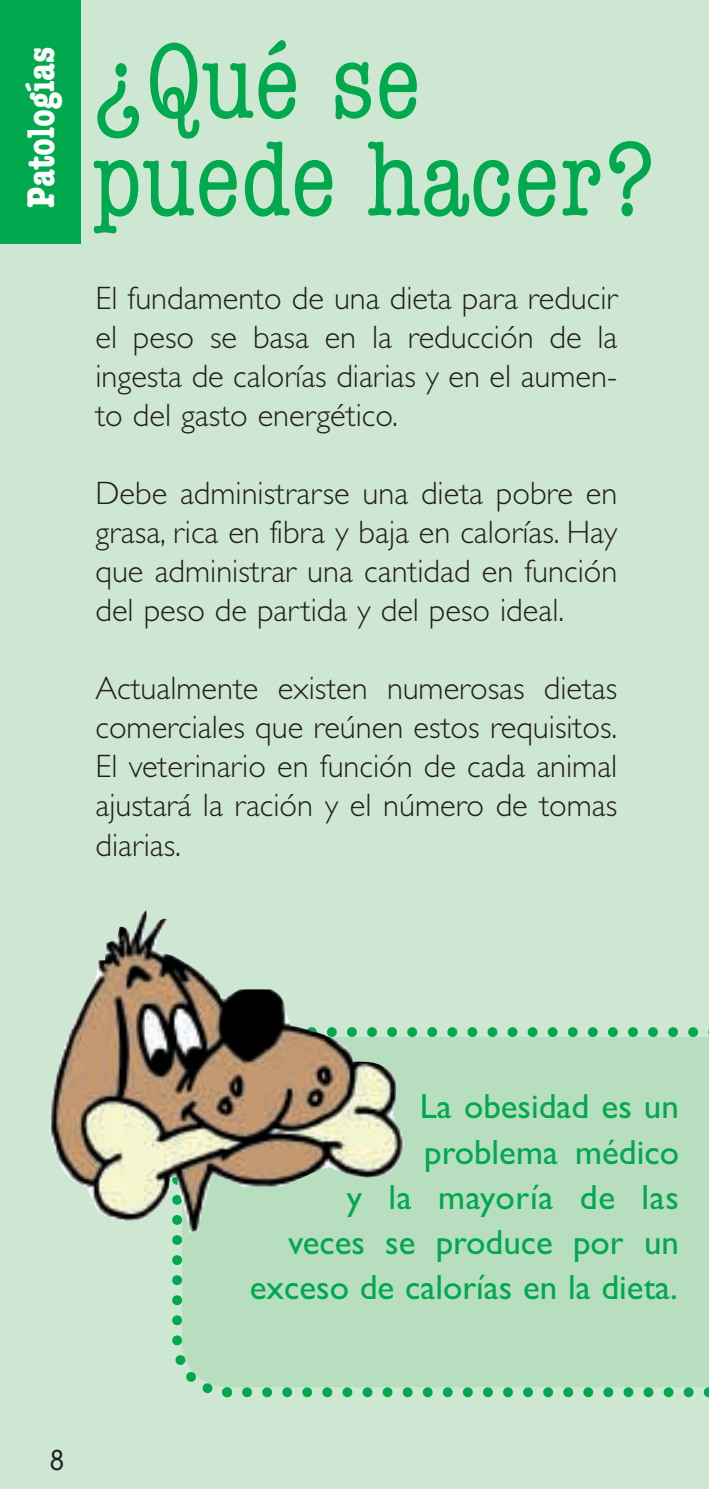
<style>
.page{position:relative;width:709px;height:1489px;background:#fff}
.page>*{position:absolute;margin:0;border:0;box-sizing:border-box;transform-origin:0 0}
.t1{font:condensed 110px/97.5px "American Typewriter";color:#00a94e}
.t2{font:700 condensed 40px "American Typewriter";color:#fff}
.t3{font:35px/45px "Gill Sans";color:#00a94e;text-align:right}
.t4{font:300 32.5px/39px "Gill Sans";color:#231f20;text-align:justify}
.t5{font:condensed 30px "American Typewriter";color:#231f20}
</style>
<div class="page">
<div style="left:0;top:0;width:708px;height:1488px;background:#cee7d3"></div>
<svg style="left:172px;top:1022px;width:537px;height:380px;background:#b5ddbe"></svg>
<svg style="left:222px;top:1387px;width:10px;height:10px"></svg>
<img style="left:50px;top:910px;width:354px;height:322px">
<div style="left:0;top:0;width:81px;height:243px;background:#00a94e"></div>
<p class="t2" style="left:17px;top:208px;width:163px;rotate:-90deg">Patologías</p>
<h1 class="t1" style="left:94px;top:34px;width:562px">¿Qué se puede hacer?</h1>
<p class="t4" style="left:95px;top:278px;width:523px">El fundamento de una dieta para reducir el peso se basa en la reducción de la ingesta de calorías diarias y en el aumen&shy;to del gasto energético.</p>
<p class="t4" style="left:95px;top:473px;width:523px">Debe administrarse una dieta pobre en grasa, rica en fibra y baja en calorías. Hay que administrar una cantidad en función del peso de partida y del peso ideal.</p>
<p class="t4" style="left:95px;top:668px;width:523px">Actualmente existen numerosas dietas comerciales que reúnen estos requisitos.<br>El veterinario en función de cada animal ajustará la ración y el número de tomas diarias.</p>
<p class="t5" style="left:50px;top:1442px;width:16px">8</p>
<p class="t3" style="left:250px;top:1083px;width:431px">La obesidad es un<br>problema médico<br>y la mayoría de las<br>veces se produce por un exceso de calorías en la dieta.</p>
</div>
